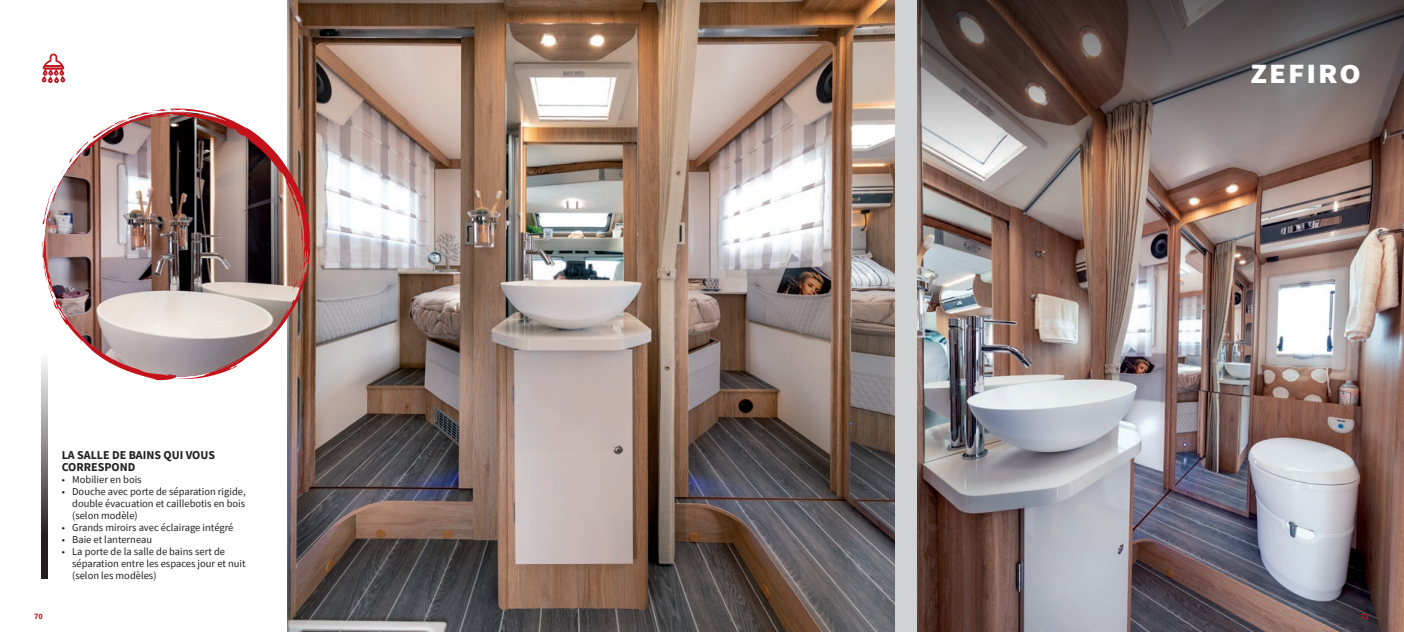
<style>
.page{position:relative;width:1404px;height:632px;background:#fff}
.page>*{position:absolute;margin:0;border:0;box-sizing:border-box;transform-origin:0 0}
.t1{font:900 27.75px "Source Sans Pro";letter-spacing:.06em;color:#fff;scale:1.11 1}
.t2{font:700 12px/12px "Source Sans Pro";color:#231f20}
.t3{font:10.5px/12px "Source Sans Pro";color:#231f20;text-align:justify}
.t4{font:700 8.25px "Source Sans Pro";color:#c4121a}
</style>
<div class="page">
<img style="left:287px;top:0;width:608px;height:631px">
<img style="left:916px;top:224px;width:487px;height:407px">
<svg style="left:916px;top:0;width:487px;height:224px;background:#796863"></svg>
<div style="left:895px;top:0;width:21px;height:631px;background:#d1d2d4"></div>
<svg style="left:41px;top:53px;width:25px;height:30px"></svg>
<svg style="left:41px;top:361px;width:7px;height:217px"></svg>
<img style="left:168px;top:108px;width:142px;height:271px">
<img style="left:42px;top:109px;width:135px;height:271px">
<p class="t4" style="left:34px;top:610px;width:10px">70</p>
<p class="t2" style="left:62px;top:448px;width:155px">LA SALLE DE BAINS QUI VOUS<br>CORRESPOND</p>
<p class="t3" style="left:62px;top:473px;width:81px">• Mobilier en bois</p>
<p class="t3" style="left:72px;top:485px;width:175px;text-indent:-10px">• Douche avec porte de séparation rigide, double évacuation et caillebotis en bois (selon modèle)</p>
<p class="t3" style="left:62px;top:521px;width:173px">• Grands miroirs avec éclairage intégré</p>
<p class="t3" style="left:62px;top:533px;width:92px">• Baie et lanterneau</p>
<p class="t3" style="left:72px;top:545px;width:175px;text-align:left;text-indent:-10px">• La porte de la salle de bains sert de séparation entre les espaces jour et nuit (selon les modèles)</p>
<p class="t1" style="left:1250px;top:54px;width:101px">ZEFIRO</p>
<p class="t4" style="left:1360px;top:610px;width:10px">71</p>
</div>
